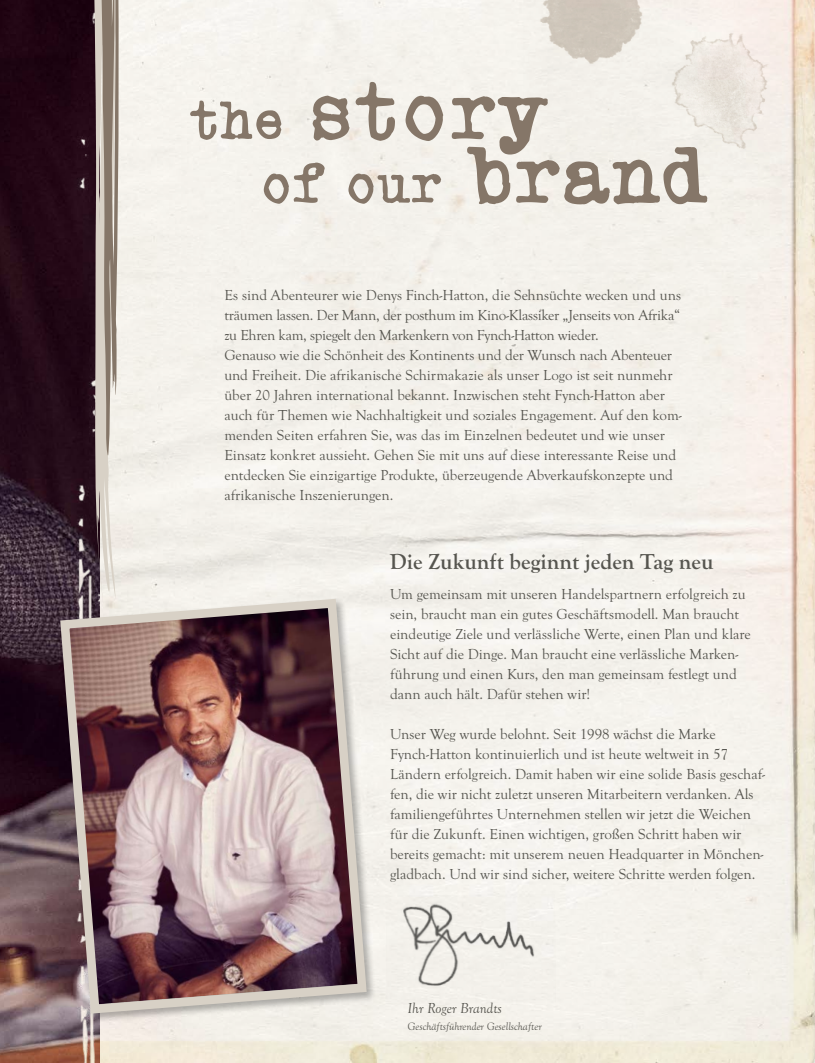
<style>
.page{position:relative;width:815px;height:1063px;background:#fff}
.page>*{position:absolute;margin:0;border:0;box-sizing:border-box;transform-origin:0 0}
.t1{font:81.88px "Powderfinger Type";color:#857668}
.t2{font:54.62px "Powderfinger Type";color:#857668}
.t3{font:700 22.5px "Goudy Old Sty";color:#56554f}
.t4{font:15px/20px "Goudy Old Sty";color:#56554f}
.t5{font:italic 15px "Goudy Old Style T";color:#56554f}
.t6{font:italic 11.25px "Goudy Old Style T";color:#56554f}
.s1{font-size:54.62px}
.s2{font-size:81.88px}
</style>
<div class="page">
<img style="left:99px;top:0;width:716px;height:1063px">
<img style="left:0;top:0;width:99px;height:1063px">
<svg style="left:60px;top:0;width:67px;height:594px;background:#746466"></svg>
<div style="left:58px;top:597px;width:319px;height:427px;background:#000;opacity:.3"></div>
<img style="left:56px;top:594px;width:315px;height:424px">
<img style="left:523px;top:0;width:292px;height:179px">
<img style="left:386px;top:894px;width:170px;height:110px">
<h1 class="t1" style="left:187px;top:60px;width:362px"><span class="s1">the</span> story</h1>
<h2 class="t2" style="left:260px;top:150px;width:451px">of our <span class="s2">brand</span></h2>
<p class="t4" style="left:224px;top:285px;width:459px">Es sind Abenteurer wie Denys Finch-Hatton, die Sehnsüchte wecken und uns träumen lassen. Der Mann, der posthum im Kino-Klassiker „Jenseits von Afrika“ zu Ehren kam, spiegelt den Markenkern von Fynch-Hatton wieder.<br>Genauso wie die Schönheit des Kontinents und der Wunsch nach Abenteuer und Freiheit. Die afrikanische Schirmakazie als unser Logo ist seit nunmehr über 20 Jahren international bekannt. Inzwischen steht Fynch-Hatton aber auch für Themen wie Nachhaltigkeit und soziales Engagement. Auf den kom&shy;menden Seiten erfahren Sie, was das im Einzelnen bedeutet und wie unser Einsatz konkret aussieht. Gehen Sie mit uns auf diese interessante Reise und entdecken Sie einzigartige Produkte, überzeugende Abverkaufskonzepte und afrikanische Inszenierungen.</p>
<h3 class="t3" style="left:390px;top:549px;width:325px">Die Zukunft beginnt jeden Tag neu</h3>
<p class="t4" style="left:390px;top:584px;width:362px">Um gemeinsam mit unseren Handelspartnern erfolgreich zu sein, braucht man ein gutes Geschäftsmodell. Man braucht eindeutige Ziele und verlässliche Werte, einen Plan und klare Sicht auf die Dinge. Man braucht eine verlässliche Marken&shy;führung und einen Kurs, den man gemeinsam festlegt und dann auch hält. Dafür stehen wir!</p>
<p class="t4" style="left:390px;top:724px;width:376px">Unser Weg wurde belohnt. Seit 1998 wächst die Marke Fynch-Hatton kontinuierlich und ist heute weltweit in 57<br>Ländern erfolgreich. Damit haben wir eine solide Basis geschaf&shy;fen, die wir nicht zuletzt unseren Mitarbeitern verdanken. Als familiengeführtes Unternehmen stellen wir jetzt die Weichen für die Zukunft. Einen wichtigen, großen Schritt haben wir bereits gemacht: mit unserem neuen Headquarter in Mönchen&shy;gladbach. Und wir sind sicher, weitere Schritte werden folgen.</p>
<p class="t5" style="left:407px;top:1000px;width:96px">Ihr Roger Brandts</p>
<p class="t6" style="left:407px;top:1020px;width:136px">Geschäftsführender Gesellschafter</p>
</div>
